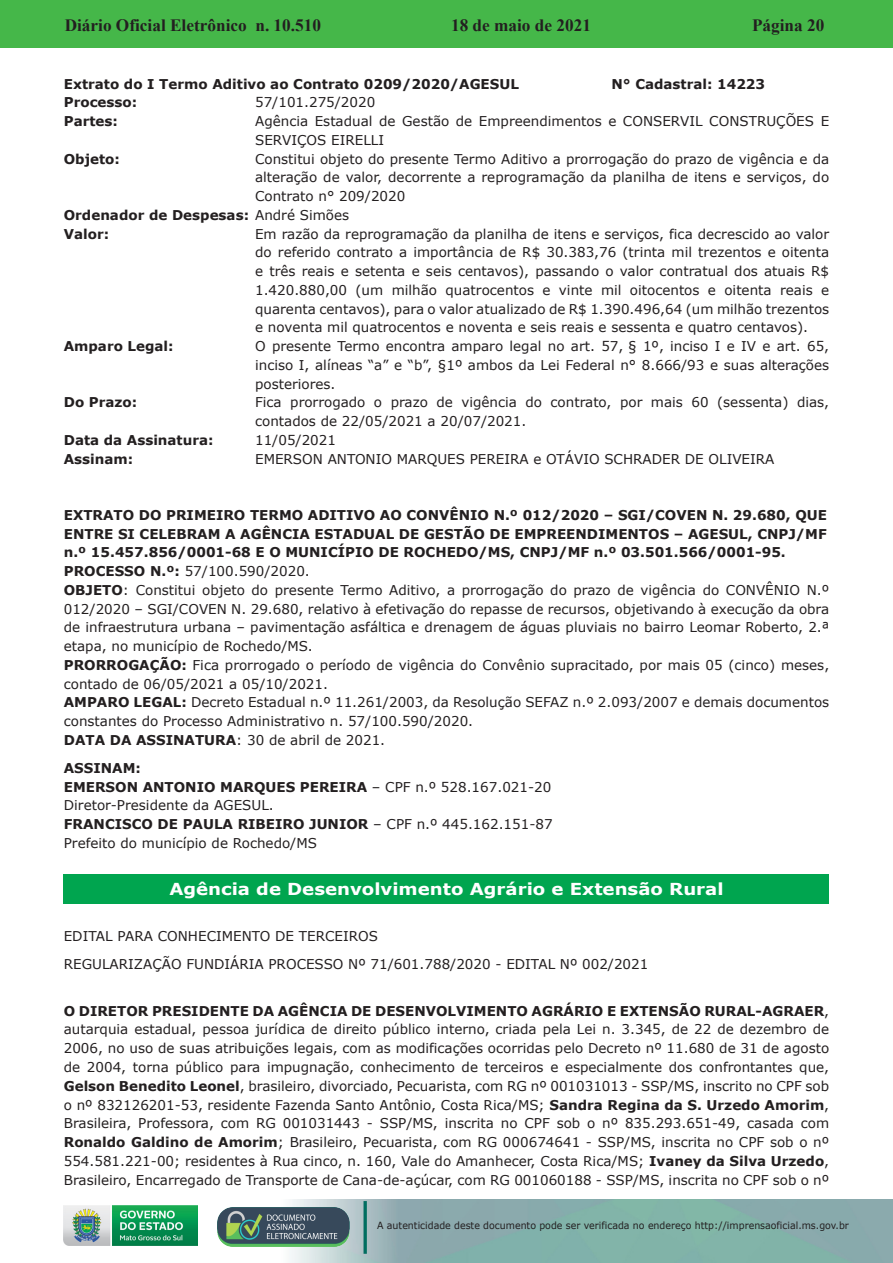
<style>
.page{position:relative;width:893px;height:1263px;background:#fff}
.page>*{position:absolute;margin:0;border:0;box-sizing:border-box;transform-origin:0 0}
.t1{font:700 17.25px "Times New Roman";color:#231f20}
.t2{font:700 16.5px "Verdana";color:#fff;scale:1.1 1}
.t3{font:13.5px/18.8px "Verdana";color:#231f20}
.t4{font:700 13.5px "Verdana";color:#231f20}
.t5{font:9.9px "Verdana";color:#231f20;scale:.95 1}
.s1{font-weight:400}
.s2{font-weight:700}
</style>
<div class="page">
<div style="left:0;top:0;width:893px;height:48px;background:#45b749"></div>
<img style="left:63px;top:1199px;width:830px;height:64px">
<img style="left:364px;top:1202px;width:2px;height:51px">
<img style="left:218px;top:1207px;width:132px;height:39px">
<img style="left:64px;top:1205px;width:134px;height:41px">
<div style="left:64px;top:874px;width:765px;height:30px;background:#00a54f"></div>
<p class="t1" style="left:65px;top:13px;width:258px">Diário Oficial Eletrônico n. 10.510</p>
<p class="t1" style="left:451px;top:13px;width:141px">18 de maio de 2021</p>
<p class="t1" style="left:752px;top:13px;width:74px">Página 20</p>
<p class="t4" style="left:64px;top:74px;width:457px">Extrato do I Termo Aditivo ao Contrato 0209/2020/AGESUL</p>
<p class="t4" style="left:611px;top:74px;width:155px">N° Cadastral: 14223</p>
<p class="t4" style="left:64px;top:93px;width:75px">Processo:</p>
<p class="t3" style="left:255px;top:93px;width:122px">57/101.275/2020</p>
<p class="t4" style="left:64px;top:112px;width:56px">Partes:</p>
<p class="t3" style="left:255px;top:112px;width:576px">Agência Estadual de Gestão de Empreendimentos e CONSERVIL CONSTRUÇÕES E<br>SERVIÇOS EIRELLI</p>
<p class="t4" style="left:64px;top:149px;width:58px">Objeto:</p>
<p class="t3" style="left:255px;top:149px;width:576px">Constitui objeto do presente Termo Aditivo a prorrogação do prazo de vigência e da</p>
<p class="t3" style="left:255px;top:168px;width:576px">alteração de valor, decorrente a reprogramação da planilha de itens e serviços, do</p>
<p class="t3" style="left:255px;top:187px;width:152px">Contrato n° 209/2020</p>
<p class="t4" style="left:64px;top:205px;width:287px">Ordenador de Despesas: <span class="s1">André Simões</span></p>
<p class="t4" style="left:64px;top:224px;width:47px">Valor:</p>
<p class="t3" style="left:255px;top:224px;width:576px;text-align:justify">Em razão da reprogramação da planilha de itens e serviços, fica decrescido ao valor do referido contrato a importância de R$ 30.383,76 (trinta mil trezentos e oitenta e três reais e setenta e seis centavos), passando o valor contratual dos atuais R$ 1.420.880,00 (um milhão quatrocentos e vinte mil oitocentos e oitenta reais e quarenta centavos), para o valor atualizado de R$ 1.390.496,64 (um milhão trezentos e noventa mil quatrocentos e noventa e seis reais e sessenta e quatro centavos).</p>
<p class="t4" style="left:64px;top:337px;width:111px">Amparo Legal:</p>
<p class="t3" style="left:255px;top:337px;width:576px;text-align:justify">O presente Termo encontra amparo legal no art. 57, § 1º, inciso I e IV e art. 65, inciso I, alíneas “a” e “b”, §1º ambos da Lei Federal n° 8.666/93 e suas alterações posteriores.</p>
<p class="t4" style="left:64px;top:393px;width:75px">Do Prazo:</p>
<p class="t3" style="left:255px;top:393px;width:576px">Fica prorrogado o prazo de vigência do contrato, por mais 60 (sessenta) dias, contados de 22/05/2021 a 20/07/2021.</p>
<p class="t4" style="left:64px;top:430px;width:151px">Data da Assinatura:</p>
<p class="t3" style="left:255px;top:430px;width:82px">11/05/2021</p>
<p class="t4" style="left:64px;top:449px;width:71px">Assinam:</p>
<p class="t3" style="left:255px;top:449px;width:521px">EMERSON ANTONIO MARQUES PEREIRA e OTÁVIO SCHRADER DE OLIVEIRA</p>
<p class="t3" style="left:64px;top:505px;width:767px"><span class="s2">EXTRATO DO PRIMEIRO TERMO ADITIVO AO CONVÊNIO N.º 012/2020 – SGI/COVEN N. 29.680, QUE ENTRE SI CELEBRAM A AGÊNCIA ESTADUAL DE GESTÃO DE EMPREENDIMENTOS – AGESUL, CNPJ/MF n.º 15.457.856/0001-68 E O MUNICÍPIO DE ROCHEDO/MS, CNPJ/MF n.º 03.501.566/0001-95.<br>PROCESSO N.º:</span> 57/100.590/2020.<br><span class="s2">OBJETO</span>: Constitui objeto do presente Termo Aditivo, a prorrogação do prazo de vigência do CONVÊNIO N.º 012/2020 – SGI/COVEN N. 29.680, relativo à efetivação do repasse de recursos, objetivando à execução da obra de infraestrutura urbana – pavimentação asfáltica e drenagem de águas pluviais no bairro Leomar Roberto, 2.ª etapa, no município de Rochedo/MS.<br><span class="s2">PRORROGAÇÃO:</span> Fica prorrogado o período de vigência do Convênio supracitado, por mais 05 (cinco) meses, contado de 06/05/2021 a 05/10/2021.<br><span class="s2">AMPARO LEGAL:</span> Decreto Estadual n.º 11.261/2003, da Resolução SEFAZ n.º 2.093/2007 e demais documentos constantes do Processo Administrativo n. 57/100.590/2020.<br><span class="s2">DATA DA ASSINATURA</span>: 30 de abril de 2021.</p>
<p class="t3" style="left:64px;top:758px;width:490px"><span class="s2">ASSINAM:<br>EMERSON ANTONIO MARQUES PEREIRA</span> – CPF n.º 528.167.021-20<br>Diretor-Presidente da AGESUL.<br><span class="s2">FRANCISCO DE PAULA RIBEIRO JUNIOR</span> – CPF n.º 445.162.151-87<br>Prefeito do município de Rochedo/MS</p>
<p class="t2" style="left:169px;top:878px;width:505px">Agência de Desenvolvimento Agrário e Extensão Rural</p>
<p class="t3" style="left:64px;top:922px;width:586px;line-height:27.8px">EDITAL PARA CONHECIMENTO DE TERCEIROS<br>REGULARIZAÇÃO FUNDIÁRIA PROCESSO Nº 71/601.788/2020 - EDITAL Nº 002/2021</p>
<p class="t3" style="left:64px;top:1001px;width:767px;text-align:justify"><span class="s2">O DIRETOR PRESIDENTE DA AGÊNCIA DE DESENVOLVIMENTO AGRÁRIO E EXTENSÃO RURAL-AGRAER</span>, autarquia estadual, pessoa jurídica de direito público interno, criada pela Lei n. 3.345, de 22 de dezembro de 2006, no uso de suas atribuições legais, com as modificações ocorridas pelo Decreto nº 11.680 de 31 de agosto de 2004, torna público para impugnação, conhecimento de terceiros e especialmente dos confrontantes que, <span class="s2">Gelson Benedito Leonel</span>, brasileiro, divorciado, Pecuarista, com RG nº 001031013 - SSP/MS, inscrito no CPF sob o nº 832126201-53, residente Fazenda Santo Antônio, Costa Rica/MS; <span class="s2">Sandra Regina da S. Urzedo Amorim</span>, Brasileira, Professora, com RG 001031443 - SSP/MS, inscrita no CPF sob o nº 835.293.651-49, casada com <span class="s2">Ronaldo Galdino de Amorim</span>; Brasileiro, Pecuarista, com RG 000674641 - SSP/MS, inscrita no CPF sob o nº 554.581.221-00; residentes à Rua cinco, n. 160, Vale do Amanhecer, Costa Rica/MS; <span class="s2">Ivaney da Silva Urzedo</span>, Brasileiro, Encarregado de Transporte de Cana-de-açúcar, com RG 001060188 - SSP/MS, inscrita no CPF sob o nº</p>
<p class="t5" style="left:377px;top:1219px;width:498px">A autenticidade deste documento pode ser verificada no endereço http://imprensaoficial.ms.gov.br</p>
</div>
